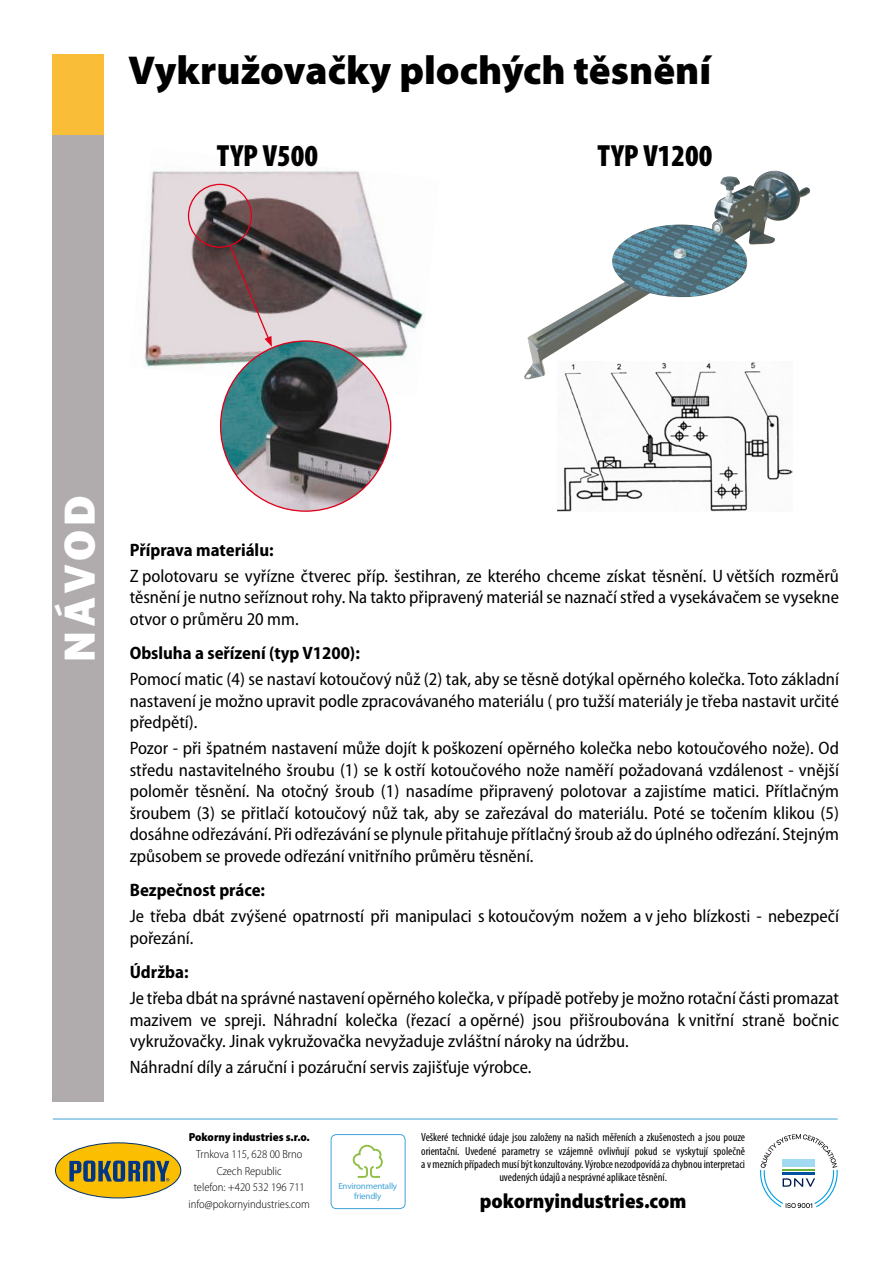
<style>
.page{position:relative;width:893px;height:1263px;background:#fff}
.page>*{position:absolute;margin:0;border:0;box-sizing:border-box;transform-origin:0 0}
.t1{font:45px "Franklin Got Itc TEE Heav";letter-spacing:.1em;color:#fff}
.t2{font:900 40.5px "Myriad Pro";color:#000}
.t3{font:900 condensed 30.75px "Myriad Pro";color:#000}
.t4{font:900 semi-condensed 20.7px "Myriad Pro";color:#000}
.t5{font:semi-condensed 18px/21.6px "Myriad Pro";color:#000;text-align:justify}
.t6{font:700 semi-condensed 18px "Myriad Pro";color:#000}
.t7{font:condensed 11.7px/13.4px "Myriad Pro";color:#000;text-align:center}
.t8{font:300 semi-condensed 11.7px/16.6px "Myriad Pro";color:#000;text-align:center}
.t9{font:900 semi-condensed 11.7px "Myriad Pro";color:#000}
.t10{font:9px/9.1px "Myriad Pro";letter-spacing:-.02em;color:#3fa3d7;text-align:center}
</style>
<div class="page">
<hr style="left:53px;top:1119px;width:785px;height:1px;background:#3fa3d7">
<svg style="left:760px;top:1134px;width:78px;height:74px"></svg>
<div style="left:52px;top:134px;width:51px;height:967px;background:#b0acae"></div>
<div style="left:52px;top:54px;width:51px;height:80px;background:#fabd37"></div>
<div style="left:56px;top:1143px;width:125px;height:55px;background:#fbbe00;border-radius:50%"></div>
<div style="left:55px;top:1142px;width:126px;height:56px;border:1px solid #00316d;border-radius:50%"></div>
<svg style="left:69px;top:1160px;width:100px;height:22px"></svg>
<svg style="left:352px;top:1144px;width:31px;height:34px"></svg>
<div style="left:331px;top:1134px;width:75px;height:75px;border:1px solid #3fa3d7;border-radius:5px"></div>
<img style="left:558px;top:380px;width:234px;height:132px">
<img style="left:524px;top:171px;width:286px;height:209px">
<img style="left:145px;top:171px;width:278px;height:226px">
<img style="left:221px;top:341px;width:170px;height:170px;border-radius:85px">
<div style="left:188px;top:184px;width:64px;height:64px;border:1px solid #e2001a;border-radius:50%"></div>
<svg style="left:229px;top:244px;width:43px;height:103px;background:#8c7577"></svg>
<h2 class="t2" style="left:128px;top:48px;width:585px">Vykružovačky plochých těsnění</h2>
<h3 class="t3" style="left:217px;top:138px;width:103px">TYP V500</h3>
<h3 class="t3" style="left:598px;top:138px;width:116px">TYP V1200</h3>
<h1 class="t1" style="left:54px;top:662px;width:168px;rotate:-90deg">NÁVOD</h1>
<p class="t6" style="left:130px;top:540px;width:145px">Příprava materiálu:</p>
<p class="t5" style="left:130px;top:565px;width:711px">Z polotovaru se vyřízne čtverec příp. šestihran, ze kterého chceme získat těsnění. U větších rozměrů těsnění je nutno seříznout rohy. Na takto připravený materiál se naznačí střed a vysekávačem se vysekne otvor o průměru 20 mm.</p>
<p class="t6" style="left:130px;top:643px;width:232px">Obsluha a seřízení (typ V1200):</p>
<p class="t5" style="left:130px;top:668px;width:711px">Pomocí matic (4) se nastaví kotoučový nůž (2) tak, aby se těsně dotýkal opěrného kolečka. Toto základní nastavení je možno upravit podle zpracovávaného materiálu ( pro tužší materiály je třeba nastavit určité předpětí).</p>
<p class="t5" style="left:130px;top:737px;width:711px">Pozor - při špatném nastavení může dojít k poškození opěrného kolečka nebo kotoučového nože). Od středu nastavitelného šroubu (1) se k ostří kotoučového nože naměří požadovaná vzdálenost - vnější poloměr těsnění. Na otočný šroub (1) nasadíme připravený polotovar a zajistíme matici. Přítlačným šroubem (3) se přitlačí kotoučový nůž tak, aby se zařezával do materiálu. Poté se točením klikou (5) dosáhne odřezávání. Při odřezávání se plynule přitahuje přítlačný šroub až do úplného odřezání. Stejným způsobem se provede odřezání vnitřního průměru těsnění.</p>
<p class="t6" style="left:130px;top:880px;width:137px">Bezpečnost práce:</p>
<p class="t5" style="left:130px;top:906px;width:711px">Je třeba dbát zvýšené opatrností při manipulaci s kotoučovým nožem a v jeho blízkosti - nebezpečí pořezání.</p>
<p class="t6" style="left:130px;top:962px;width:60px">Údržba:</p>
<p class="t5" style="left:130px;top:988px;width:711px">Je třeba dbát na správné nastavení opěrného kolečka, v případě potřeby je možno rotační části promazat mazivem ve spreji. Náhradní kolečka (řezací a opěrné) jsou přišroubována k vnitřní straně bočnic vykružovačky. Jinak vykružovačka nevyžaduje zvláštní nároky na údržbu.</p>
<p class="t5" style="left:130px;top:1057px;width:403px">Náhradní díly a záruční i pozáruční servis zajišťuje výrobce.</p>
<p class="t9" style="left:189px;top:1131px;width:123px">Pokorny industries s.r.o.</p>
<p class="t8" style="left:189px;top:1146px;width:123px">Trnkova 115, 628 00 Brno<br>Czech Republic<br>telefon: +420 532 196 711 info@pokornyindustries.com</p>
<p class="t10" style="left:338px;top:1182px;width:60px">Environmentally friendly</p>
<p class="t7" style="left:421px;top:1131px;width:325px">Veškeré technické údaje jsou založeny na našich měřeních a zkušenostech a jsou pouze orientační. Uvedené parametry se vzájemně ovlivňují pokud se vyskytují společně a v mezních případech musí být konzultovány. Výrobce nezodpovídá za chybnou interpretaci uvedených údajů a nesprávné aplikace těsnění.</p>
<p class="t4" style="left:480px;top:1189px;width:208px">pokornyindustries.com</p>
</div>
